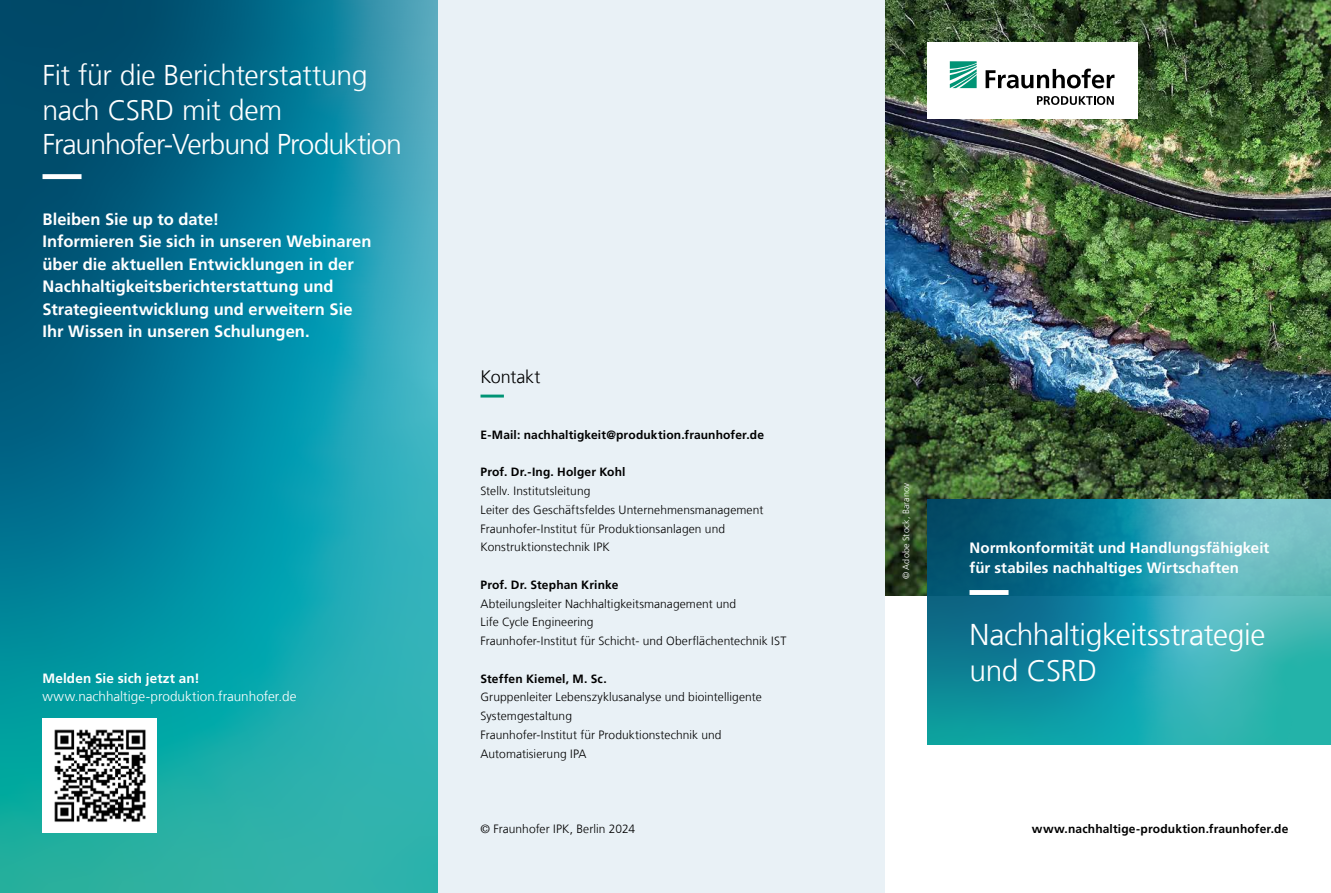
<style>
.page{position:relative;width:1331px;height:893px;background:#fff}
.page>*{position:absolute;margin:0;border:0;box-sizing:border-box;transform-origin:0 0}
.t1{font:300 30px/36px "Frutiger LT Com";letter-spacing:-.015em;color:#fff}
.t2{font:300 28.5px/34.5px "Frutiger LT Com";letter-spacing:-.02em;color:#fff}
.t3{font:300 18px "Frutiger LT Com";letter-spacing:-.01em;color:#000}
.t4{font:700 16.5px/22.5px "Frutiger LT Com";color:#fff}
.t5{font:700 15px/19.5px "Frutiger LT Com";letter-spacing:.005em;color:#fff}
.t6{font:300 13.5px "Frutiger LT Com";color:#fff}
.t7{font:700 13.5px "Frutiger LT Com";letter-spacing:.01em;color:#fff}
.t8{font:300 12px/18.8px "Frutiger LT Com";letter-spacing:.005em;color:#000}
.t9{font:700 12px "Frutiger LT Com";letter-spacing:.01em;color:#000}
.t10{font:300 9px "Frutiger LT Com";letter-spacing:.015em;color:#fff}
</style>
<div class="page">
<img style="left:884px;top:0;width:447px;height:595px">
<svg style="left:927px;top:500px;width:404px;height:244px;background:#2797a6"></svg>
<div style="left:927px;top:43px;width:210px;height:76px;background:#fff"></div>
<svg style="left:950px;top:61px;width:27px;height:27px"></svg>
<svg style="left:985px;top:69px;width:129px;height:19px"></svg>
<svg style="left:1037px;top:96px;width:77px;height:9px"></svg>
<div style="left:438px;top:0;width:446px;height:893px;background:#e9f1f6"></div>
<svg style="left:0;top:0;width:438px;height:893px;background:#118a9d"></svg>
<div style="left:43px;top:718px;width:114px;height:115px;background:#fff"></div>
<svg style="left:480px;top:395px;width:24px;height:3px"></svg>
<img style="left:54px;top:729px;width:92px;height:93px">
<svg style="left:969px;top:590px;width:319px;height:5px;background:#44a1b2"></svg>
<svg style="left:43px;top:174px;width:361px;height:5px;background:#21829e"></svg>
<h2 class="t2" style="left:43px;top:58px;width:361px">Fit für die Berichterstattung nach CSRD mit dem<br>Fraunhofer-Verbund Produktion</h2>
<h3 class="t4" style="left:43px;top:208px;width:330px">Bleiben Sie up to date!<br>Informieren Sie sich in unseren Webinaren über die aktuellen Entwicklungen in der Nachhaltigkeitsberichterstattung und Strategieentwicklung und erweitern Sie Ihr Wissen in unseren Schulungen.</h3>
<p class="t7" style="left:43px;top:670px;width:159px">Melden Sie sich jetzt an!</p>
<p class="t6" style="left:43px;top:689px;width:256px">www.nachhaltige-produktion.fraunhofer.de</p>
<h3 class="t3" style="left:480px;top:366px;width:61px">Kontakt</h3>
<p class="t9" style="left:480px;top:428px;width:285px">E-Mail: nachhaltigkeit@produktion.fraunhofer.de</p>
<p class="t9" style="left:480px;top:465px;width:146px">Prof. Dr.-Ing. Holger Kohl</p>
<p class="t8" style="left:480px;top:482px;width:284px">Stellv. Institutsleitung<br>Leiter des Geschäftsfeldes Unternehmensmanagement Fraunhofer-Institut für Produktionsanlagen und Konstruktionstechnik IPK</p>
<p class="t9" style="left:480px;top:578px;width:139px">Prof. Dr. Stephan Krinke</p>
<p class="t8" style="left:480px;top:594px;width:307px">Abteilungsleiter Nachhaltigkeitsmanagement und<br>Life Cycle Engineering<br>Fraunhofer-Institut für Schicht- und Oberflächentechnik IST</p>
<p class="t9" style="left:480px;top:671px;width:128px">Steffen Kiemel, M. Sc.</p>
<p class="t8" style="left:480px;top:688px;width:283px">Gruppenleiter Lebenszyklusanalyse und biointelligente Systemgestaltung<br>Fraunhofer-Institut für Produktionstechnik und Automatisierung IPA</p>
<p class="t8" style="left:480px;top:819px;width:156px">© Fraunhofer IPK, Berlin 2024</p>
<p class="t10" style="left:901px;top:579px;width:98px;rotate:-90deg">© Adobe Stock, Baranov</p>
<p class="t5" style="left:969px;top:538px;width:301px">Normkonformität und Handlungsfähigkeit für stabiles nachhaltiges Wirtschaften</p>
<h1 class="t1" style="left:969px;top:617px;width:298px">Nachhaltigkeitsstrategie und CSRD</h1>
<p class="t9" style="left:1032px;top:821px;width:258px">www.nachhaltige-produktion.fraunhofer.de</p>
</div>
